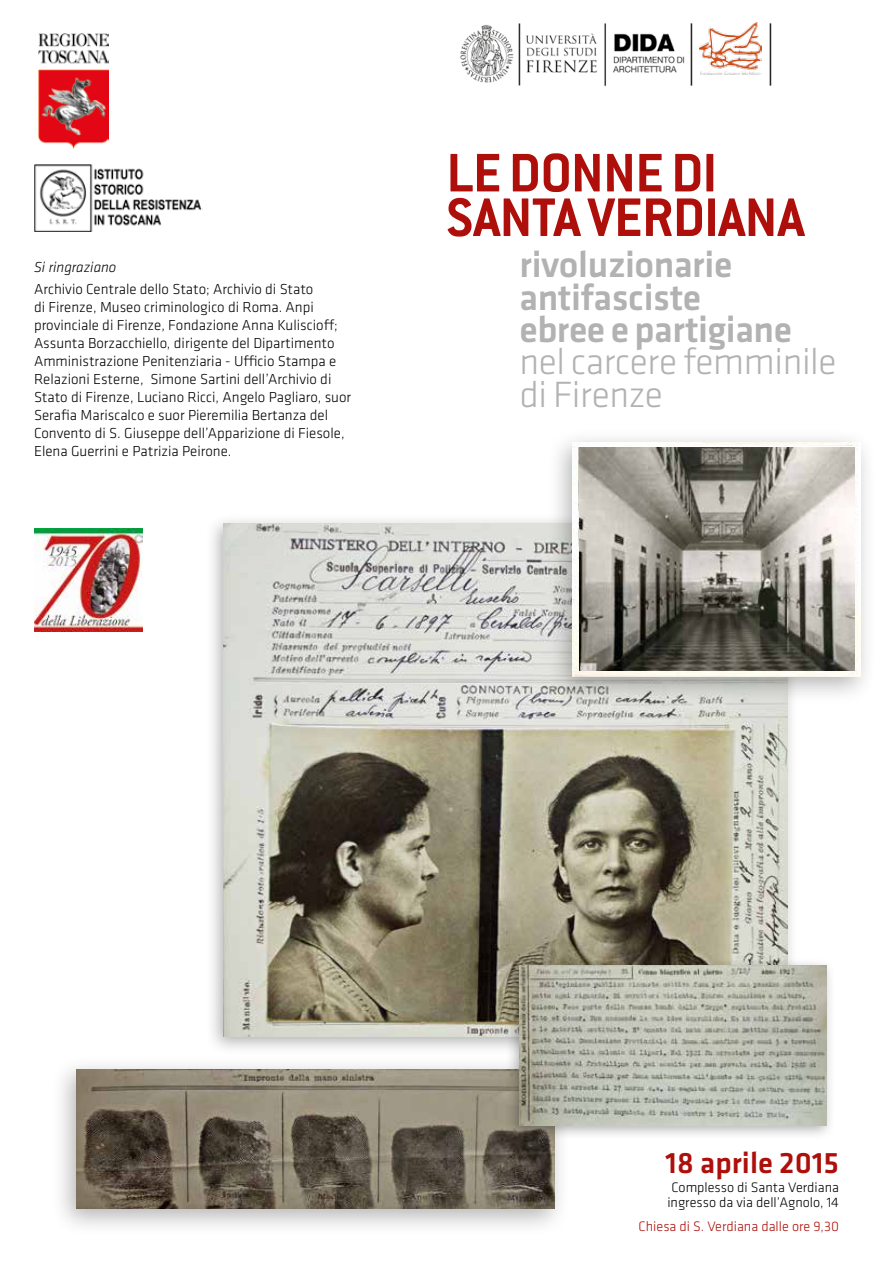
<style>
.page{position:relative;width:893px;height:1263px;background:#fff}
.page>*{position:absolute;margin:0;border:0;box-sizing:border-box;transform-origin:0 0}
.t1{font:700 59.55px/44.5px "Conduit ITC";letter-spacing:-.01em;color:#ae0f0a}
.t2{font:500 37.8px/32.4px "Klavika";letter-spacing:-.01em;color:#b3b2b2}
.t3{font:300 37.8px/32.4px "Klavika";letter-spacing:-.01em;color:#b3b2b2}
.t4{font:500 30.75px "Klavika";color:#ae0f0a}
.t5{font:300 15px/18px "Klavika";color:#000}
.t6{font:italic 300 15px "Klavika";color:#000}
.t7{font:300 14.25px/14.2px "Klavika";color:#000}
.t8{font:300 14.25px "Klavika";color:#ae0f0a}
</style>
<div class="page">
<div style="left:50px;top:1055px;width:520px;height:182px;background:#000;opacity:.3"></div>
<img style="left:77px;top:1069px;width:477px;height:140px">
<div style="left:206px;top:513px;width:592px;height:543px;background:#000;opacity:.3"></div>
<img style="left:224px;top:523px;width:563px;height:513px">
<div style="left:547px;top:428px;width:329px;height:276px;background:#000;opacity:.3"></div>
<img style="left:573px;top:442px;width:287px;height:234px">
<img style="left:579px;top:447px;width:275px;height:223px">
<div style="left:505px;top:957px;width:331px;height:184px;background:#000;opacity:.3"></div>
<img style="left:520px;top:965px;width:307px;height:160px">
<img style="left:460px;top:23px;width:225px;height:64px">
<img style="left:699px;top:23px;width:63px;height:52px">
<img style="left:690px;top:23px;width:3px;height:63px">
<img style="left:769px;top:23px;width:3px;height:63px">
<img style="left:34px;top:528px;width:108px;height:103px">
<img style="left:39px;top:34px;width:69px;height:115px">
<img style="left:34px;top:165px;width:168px;height:66px">
<p class="t6" style="left:34px;top:259px;width:84px">Si ringraziano</p>
<p class="t5" style="left:34px;top:280px;width:319px">Archivio Centrale dello Stato; Archivio di Stato<br>di Firenze, Museo criminologico di Roma. Anpi provinciale di Firenze, Fondazione Anna Kuliscioff; Assunta Borzacchiello, dirigente del Dipartimento Amministrazione Penitenziaria - Ufficio Stampa e Relazioni Esterne, Simone Sartini dell’Archivio di Stato di Firenze, Luciano Ricci, Angelo Pagliaro, suor Serafia Mariscalco e suor Pieremilia Bertanza del Convento di S. Giuseppe dell’Apparizione di Fiesole, Elena Guerrini e Patrizia Peirone.</p>
<h1 class="t1" style="left:446px;top:149px;width:360px">LE DONNE DI<br>SANTA VERDIANA</h1>
<h2 class="t2" style="left:520px;top:249px;width:274px">rivoluzionarie antifasciste ebree e partigiane</h2>
<h2 class="t3" style="left:520px;top:346px;width:319px">nel carcere femminile di Firenze</h2>
<h3 class="t4" style="left:665px;top:1146px;width:175px">18 aprile 2015</h3>
<p class="t7" style="left:667px;top:1181px;width:173px">Complesso di Santa Verdiana ingresso da via dell’Agnolo, 14</p>
<p class="t8" style="left:639px;top:1218px;width:202px">Chiesa di S. Verdiana dalle ore 9,30</p>
</div>
